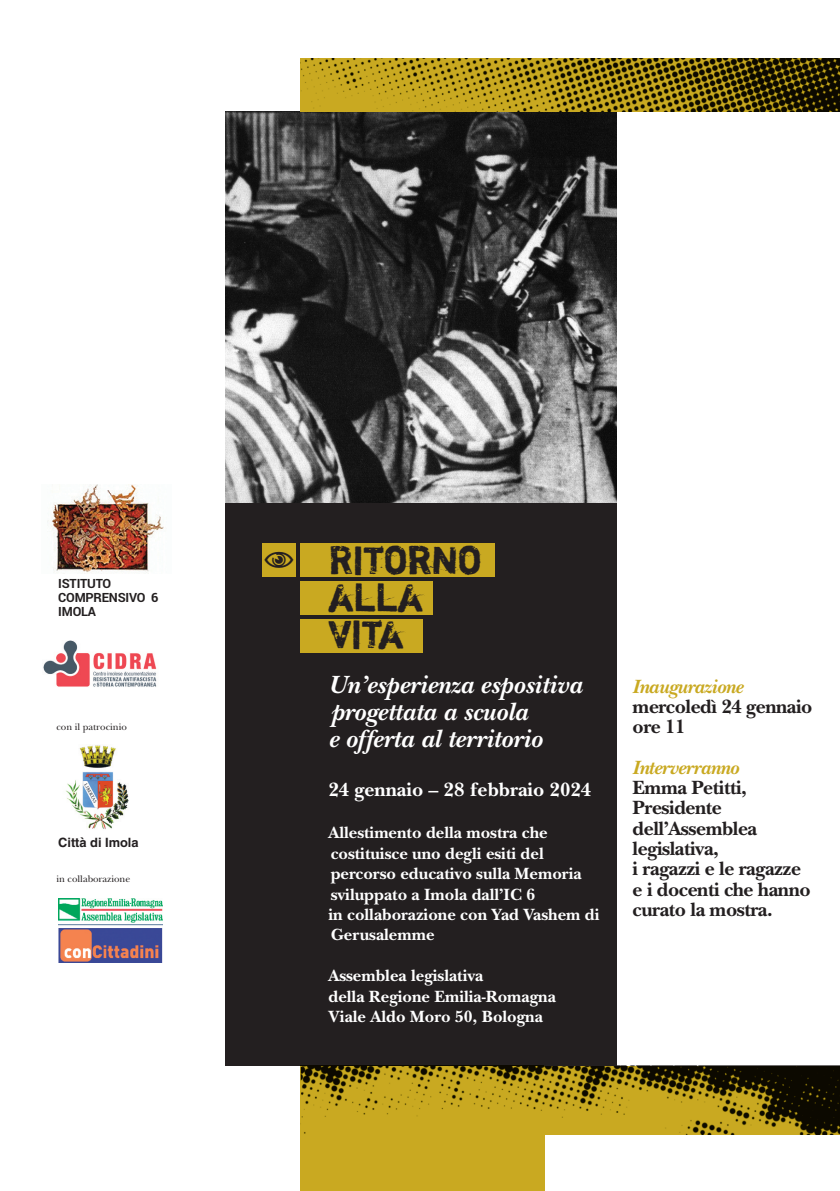
<style>
.page{position:relative;width:840px;height:1191px;background:#fff}
.page>*{position:absolute;margin:0;border:0;box-sizing:border-box;transform-origin:0 0}
.t1{font:39.6px/37.2px "Shortcut";color:#231f20}
.t2{font:italic 700 26px/27.2px "New Baskerville";color:#fff}
.t3{font:700 20px/20.2px "New Baskerville";letter-spacing:-.02em;color:#231f20}
.t4{font:italic 700 20px "New Baskerville";letter-spacing:-.02em;color:#c9a921}
.t5{font:700 20px "New Baskerville";color:#fff}
.t6{font:700 17px/20.4px "New Baskerville";color:#fff}
.t7{font:700 12.8px/14px "Roboto";letter-spacing:-.015em;color:#231f20}
.t8{font:700 12.8px "Helvetica";color:#231f20}
.t9{font:9.8px "New Baskerville";color:#231f20}
</style>
<div class="page">
<img style="left:47px;top:484px;width:117px;height:89px">
<img style="left:43px;top:640px;width:114px;height:47px">
<img style="left:58px;top:898px;width:105px;height:64px">
<img style="left:66px;top:745px;width:63px;height:85px">
<div style="left:300px;top:997px;width:244px;height:194px;background:#c9a921"></div>
<div style="left:225px;top:501px;width:391px;height:564px;background:#231f20"></div>
<img style="left:225px;top:111px;width:391px;height:391px">
<img style="left:300px;top:59px;width:539px;height:52px">
<div style="left:300px;top:543px;width:194px;height:34px;background:#c9a921"></div>
<div style="left:262px;top:543px;width:34px;height:34px;background:#c9a921"></div>
<div style="left:300px;top:581px;width:132px;height:34px;background:#c9a921"></div>
<div style="left:300px;top:619px;width:122px;height:34px;background:#c9a921"></div>
<img style="left:303px;top:1066px;width:536px;height:68px">
<img style="left:300px;top:1065px;width:316px;height:1px">
<p class="t7" style="left:58px;top:576px;width:102px">ISTITUTO<br>COMPRENSIVO 6<br>IMOLA</p>
<p class="t9" style="left:56px;top:723px;width:72px">con il patrocinio</p>
<p class="t8" style="left:58px;top:837px;width:82px">Città di Imola</p>
<p class="t9" style="left:56px;top:876px;width:75px">in collaborazione</p>
<h1 class="t1" style="left:328px;top:542px;width:155px">RITORNO<br>ALLA<br>VITA</h1>
<h2 class="t2" style="left:328px;top:670px;width:255px">Un’esperienza espositiva progettata a scuola<br>e offerta al territorio</h2>
<p class="t5" style="left:328px;top:777px;width:264px">24 gennaio – 28 febbraio 2024</p>
<p class="t6" style="left:328px;top:822px;width:272px">Allestimento della mostra che costituisce uno degli esiti del percorso educativo sulla Memoria sviluppato a Imola dall’IC 6<br>in collaborazione con Yad Vashem di<br>Gerusalemme</p>
<p class="t6" style="left:328px;top:965px;width:229px">Assemblea legislativa<br>della Regione Emilia-Romagna<br>Viale Aldo Moro 50, Bologna</p>
<p class="t4" style="left:632px;top:674px;width:112px">Inaugurazione</p>
<p class="t3" style="left:632px;top:696px;width:181px">mercoledì 24 gennaio ore 11</p>
<p class="t4" style="left:632px;top:755px;width:108px">Interverranno</p>
<p class="t3" style="left:632px;top:777px;width:179px">Emma Petitti,<br>Presidente dell’Assemblea legislativa,<br>i ragazzi e le ragazze e i docenti che hanno curato la mostra.</p>
</div>
